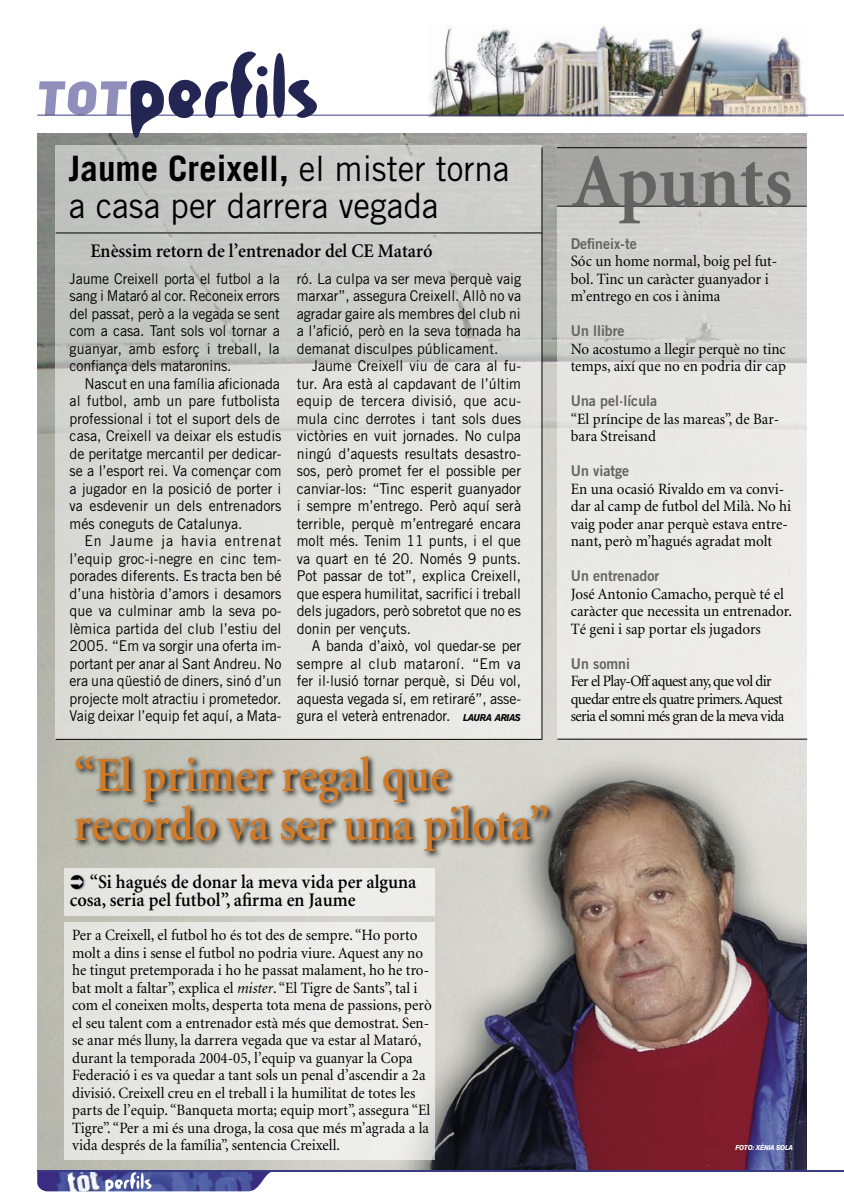
<style>
.page{position:relative;width:844px;height:1201px;background:#fff}
.page>*{position:absolute;margin:0;border:0;box-sizing:border-box;transform-origin:0 0}
.t1{font:700 76.65px "Minion";color:#636363;scale:.95 1}
.perfils_decla{font:600 49px/49px "Minion";color:#d17a27;scale:.93 1}
.Perfils_TITULAR{font:35px/36.8px "Trade Gothic";color:#000;scale:.95 1}
.Perfils_SUBTITOL{font:600 19.25px/18.4px "Minion";color:#000;scale:.95 1}
.Perfils_Apunts{font:15.75px/17.5px "Minion";color:#000;scale:.95 1}
.Perfils_Apunts-2{font:15.75px/17.5px "Minion";letter-spacing:-.04em;color:#000;scale:.95 1}
.perfils_text{font:14.88px/17.5px "Trade Gothic";color:#000;text-align:justify;scale:.95 1}
.perfils_text_1er{font:14.88px/17.5px "Trade Gothic";color:#000;text-align:justify;scale:.95 1}
.perfils_apunts_paraula{font:14.88px "Trade Gothic Bold Two";color:#636363;scale:.95 1}
.FIRMA_NOTÍCIA{font:italic 700 9.8px "Akzidenz Grotesk BE";letter-spacing:-.035em;color:#000;scale:.9 1}
.FIRMA_FOTO{font:italic 700 7px "Akzidenz Grotesk BE";letter-spacing:-.025em;color:#fff;scale:.9 1}
.s1{font-weight:700}
.s2{font-style:italic}
</style>
<div class="page">
<img style="left:37px;top:133px;width:769px;height:1037px">
<div style="left:65px;top:868px;width:370px;height:47px;background:#eaeae7"></div>
<div style="left:65px;top:922px;width:370px;height:237px;background:#e9e9e6"></div>
<svg style="left:557px;top:207px;width:249px;height:532px;background:#e3e2e0"></svg>
<svg style="left:56px;top:145px;width:486px;height:594px;background:#d7d8d4"></svg>
<img style="left:37px;top:1171px;width:237px;height:20px">
<img style="left:428px;top:26px;width:379px;height:94px">
<hr style="left:37px;top:115px;width:806px;height:1px;background:#383b82">
<hr style="left:37px;top:1170px;width:806px;height:1px;background:#383b82">
<svg style="left:72px;top:753px;width:483px;height:106px;background:#acaca5"></svg>
<div style="left:557px;top:147px;width:249px;height:59px;background:#a8a8a7"></div>
<hr style="left:557px;top:206px;width:249px;height:1px;background:#000">
<hr style="left:557px;top:147px;width:249px;height:1px;background:#000">
<hr style="left:557px;top:739px;width:250px;height:1px;background:#000">
<hr style="left:541px;top:147px;width:1px;height:592px;background:#000">
<hr style="left:56px;top:233px;width:486px;height:1px;background:#000">
<hr style="left:56px;top:739px;width:486px;height:1px;background:#000">
<svg style="left:39px;top:52px;width:278px;height:86px"></svg>
<svg style="left:105px;top:1172px;width:46px;height:20px"></svg>
<div style="left:71px;top:874px;width:15px;height:17px;background:#383b82;opacity:.6"></div>
<svg style="left:71px;top:874px;width:13px;height:14px"></svg>
<p class="Perfils_TITULAR" style="left:69px;top:150px;width:465px"><span class="s1">Jaume Creixell,</span> el mister torna a casa per darrera vegada</p>
<p class="Perfils_SUBTITOL" style="left:90px;top:242px;width:361px">Enèssim retorn de l’entrenador del CE Mataró</p>
<p class="perfils_text_1er" style="left:70px;top:269px;width:223px">Jaume Creixell porta el futbol a la sang i Mataró al cor. Reconeix errors del passat, però a la vegada se sent com a casa. Tant sols vol tornar a guanyar, amb esforç i treball, la confiança dels mataronins.</p>
<p class="perfils_text" style="left:70px;top:374px;width:224px;text-align:left;text-indent:15px">Nascut en una família aficionada al futbol, amb un pare futbolista professional i tot el suport dels de casa, Creixell va deixar els estudis de peritatge mercantil per dedicar&shy;se a l’esport rei. Va començar com a jugador en la posició de porter i va esdevenir un dels entrenadors més coneguts de Catalunya.</p>
<p class="perfils_text" style="left:70px;top:532px;width:224px;text-indent:15px">En Jaume ja havia entrenat l’equip groc-i-negre en cinc tem&shy;porades diferents. Es tracta ben bé d’una història d’amors i desamors que va culminar amb la seva po&shy;lèmica partida del club l’estiu del 2005. “Em va sorgir una oferta im&shy;portant per anar al Sant Andreu. No era una qüestió de diners, sinó d’un projecte molt atractiu i prometedor.<br>Vaig deixar l’equip fet aquí, a Mata-</p>
<p class="perfils_text" style="left:297px;top:269px;width:237px">ró. La culpa va ser meva perquè vaig marxar”, assegura Creixell. Allò no va agradar gaire als membres del club ni a l’afició, però en la seva tornada ha demanat disculpes públicament.</p>
<p class="perfils_text" style="left:297px;top:357px;width:237px;text-indent:15px">Jaume Creixell viu de cara al fu&shy;tur. Ara està al capdavant de l’últim equip de tercera divisió, que acu&shy;mula cinc derrotes i tant sols dues victòries en vuit jornades. No culpa ningú d’aquests resultats desastro&shy;sos, però promet fer el possible per canviar-los: “Tinc esperit guanyador i sempre m’entrego. Però aquí serà terrible, perquè m’entregaré encara molt més. Tenim 11 punts, i el que va quart en té 20. Només 9 punts.<br>Pot passar de tot”, explica Creixell, que espera humilitat, sacrifici i treball dels jugadors, però sobretot que no es donin per vençuts.</p>
<p class="perfils_text" style="left:297px;top:637px;width:237px;text-indent:15px">A banda d’això, vol quedar-se per sempre al club mataroní. “Em va fer il·lusió tornar perquè, si Déu vol, aquesta vegada sí, em retiraré”, asse&shy;gura el veterà entrenador.</p>
<p class="FIRMA_NOTÍCIA" style="left:463px;top:712px;width:66px">LAURA ARIAS</p>
<p class="perfils_decla" style="left:74px;top:752px;width:512px">“El primer regal que recordo va ser una pilota”</p>
<p class="Perfils_SUBTITOL" style="left:70px;top:872px;width:366px;text-indent:20px">“Si hagués de donar la meva vida per alguna cosa, seria pel futbol”, afirma en Jaume</p>
<p class="Perfils_Apunts" style="left:72px;top:927px;width:380px">Per a Creixell, el futbol ho és tot des de sempre. “Ho porto molt a dins i sense el futbol no podria viure. Aquest any no he tingut pretemporada i ho he passat malament, ho he tro&shy;bat molt a faltar”, explica el <span class="s2">mister</span>. “El Tigre de Sants”, tal i com el coneixen molts, desperta tota mena de passions, però el seu talent com a entrenador està més que demostrat. Sen&shy;se anar més lluny, la darrera vegada que va estar al Mataró, durant la temporada 2004-05, l’equip va guanyar la Copa Federació i es va quedar a tant sols un penal d’ascendir a 2a divisió. Creixell creu en el treball i la humilitat de totes les parts de l’equip. “Banqueta morta; equip mort”, assegura “El Tigre”. “Per a mi és una droga, la cosa que més m’agrada a la vida després de la família”, sentencia Creixell.</p>
<p class="t1" style="left:571px;top:142px;width:233px">Apunts</p>
<p class="perfils_apunts_paraula" style="left:570px;top:234px;width:71px">Defineix-te</p>
<p class="Perfils_Apunts" style="left:570px;top:253px;width:219px">Sóc un home normal, boig pel fut&shy;bol. Tinc un caràcter guanyador i m’entrego en cos i ànima</p>
<p class="perfils_apunts_paraula" style="left:570px;top:321px;width:58px">Un llibre</p>
<p class="Perfils_Apunts" style="left:570px;top:340px;width:228px">No acostumo a llegir perquè no tinc temps, així que no en podria dir cap</p>
<p class="perfils_apunts_paraula" style="left:570px;top:391px;width:92px">Una pel·lícula</p>
<p class="Perfils_Apunts" style="left:570px;top:410px;width:221px">“El príncipe de las mareas”, de Bar&shy;bara Streisand</p>
<p class="perfils_apunts_paraula" style="left:570px;top:461px;width:63px">Un viatge</p>
<p class="Perfils_Apunts" style="left:570px;top:480px;width:233px">En una ocasió Rivaldo em va convi&shy;dar al camp de futbol del Milà. No hi vaig poder anar perquè estava entre&shy;nant, però m’hagués agradat molt</p>
<p class="perfils_apunts_paraula" style="left:570px;top:566px;width:94px">Un entrenador</p>
<p class="Perfils_Apunts" style="left:570px;top:585px;width:234px">José Antonio Camacho, perquè té el caràcter que necessita un entrenador.<br>Té geni i sap portar els jugadors</p>
<p class="perfils_apunts_paraula" style="left:570px;top:654px;width:64px">Un somni</p>
<p class="Perfils_Apunts-2" style="left:570px;top:673px;width:226px">Fer el Play-Off aquest any, que vol dir quedar entre els quatre primers. Aquest seria el somni més gran de la meva vida</p>
<p class="FIRMA_FOTO" style="left:735px;top:1143px;width:65px">FOTO: XÈNIA SOLA</p>
</div>
